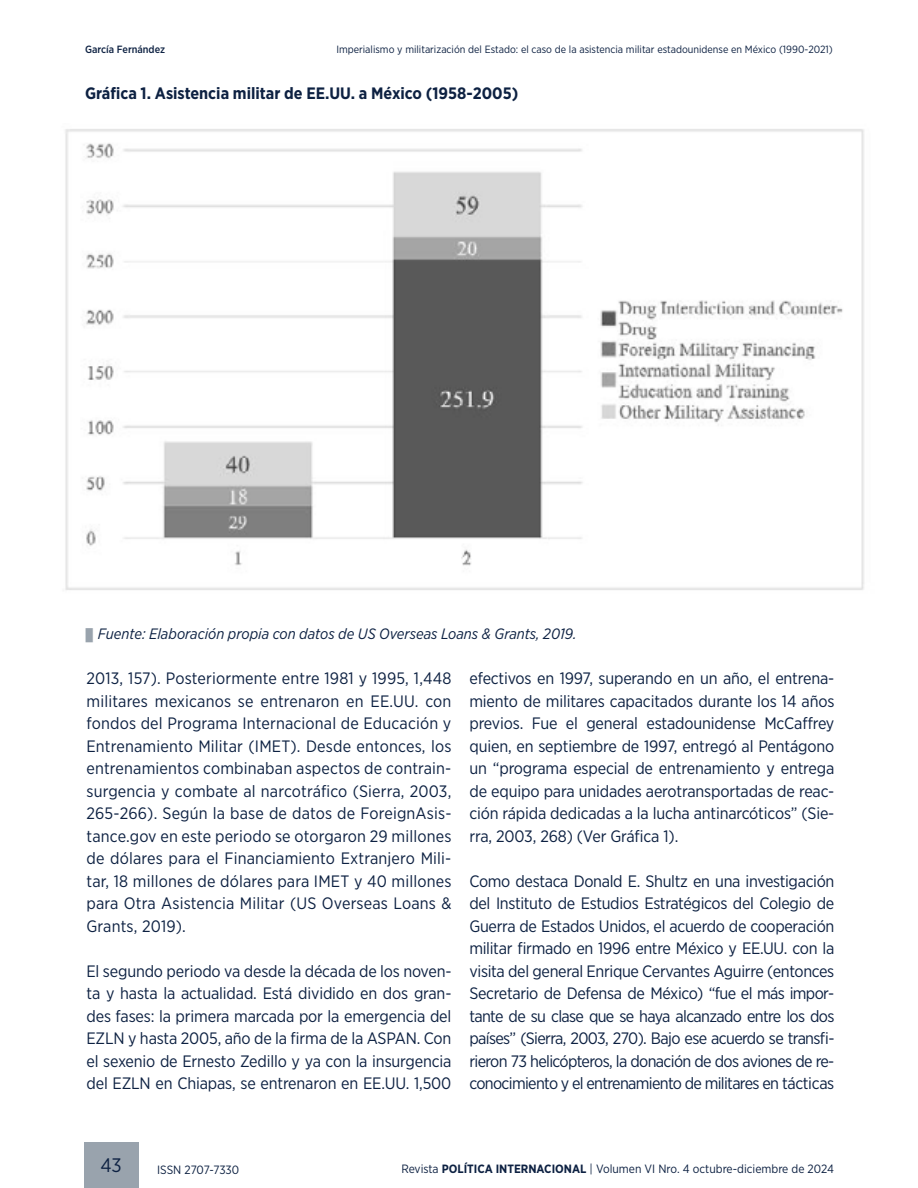
<style>
.page{position:relative;width:918px;height:1188px;background:#fff}
.page>*{position:absolute;margin:0;border:0;box-sizing:border-box;transform-origin:0 0}
.t1{font:19.5px "Gotham Narrow";color:#0d2142}
.t2{font:16.5px/22.5px "Gotham Narrow";letter-spacing:-.01em;color:#0d2142;text-align:justify}
.t3{font:700 16.5px "Gotham Narrow";color:#0d2142}
.t4{font:italic 15px "Gotham Narrow";color:#0d2142}
.t5{font:12px "Gotham Narrow";color:#0d2142}
.t6{font:10.5px "Gotham Narrow";color:#0d2142}
.t7{font:500 10.5px "Gotham Narrow";color:#0d2142}
.s1{font-family:"STIX General";font-style:normal;color:#99a3ad}
.s2{font-weight:700}
</style>
<div class="page">
<img style="left:65px;top:129px;width:799px;height:461px">
<div style="left:84px;top:1143px;width:54px;height:45px;background:#99a3ad"></div>
<p class="t7" style="left:85px;top:43px;width:82px">García Fernández</p>
<p class="t6" style="left:336px;top:43px;width:498px">Imperialismo y militarización del Estado: el caso de la asistencia militar estadounidense en México (1990-2021)</p>
<p class="t3" style="left:85px;top:83px;width:435px">Gráfica 1. Asistencia militar de EE.UU. a México (1958-2005)</p>
<p class="t4" style="left:85px;top:624px;width:493px"><span class="s1">▮</span> Fuente: Elaboración propia con datos de US Overseas Loans &amp; Grants, 2019.</p>
<p class="t2" style="left:86px;top:667px;width:367px">2013, 157). Posteriormente entre 1981 y 1995, 1,448 militares mexicanos se entrenaron en EE.UU. con fondos del Programa Internacional de Educación y Entrenamiento Militar (IMET). Desde entonces, los entrenamientos combinaban aspectos de contrain&shy;surgencia y combate al narcotráfico (Sierra, 2003, 265-266). Según la base de datos de ForeignAsis&shy;tance.gov en este periodo se otorgaron 29 millones de dólares para el Financiamiento Extranjero Mili&shy;tar, 18 millones de dólares para IMET y 40 millones para Otra Asistencia Militar (US Overseas Loans &amp; Grants, 2019).</p>
<p class="t2" style="left:86px;top:959px;width:367px">El segundo periodo va desde la década de los noven&shy;ta y hasta la actualidad. Está dividido en dos gran&shy;des fases: la primera marcada por la emergencia del EZLN y hasta 2005, año de la firma de la ASPAN. Con el sexenio de Ernesto Zedillo y ya con la insurgencia del EZLN en Chiapas, se entrenaron en EE.UU. 1,500</p>
<p class="t2" style="left:469px;top:667px;width:367px">efectivos en 1997, superando en un año, el entrena&shy;miento de militares capacitados durante los 14 años previos. Fue el general estadounidense McCaffrey quien, en septiembre de 1997, entregó al Pentágono un “programa especial de entrenamiento y entrega de equipo para unidades aerotransportadas de reac&shy;ción rápida dedicadas a la lucha antinarcóticos” (Sie&shy;rra, 2003, 268) (Ver Gráfica 1).</p>
<p class="t2" style="left:469px;top:869px;width:367px">Como destaca Donald E. Shultz en una investigación del Instituto de Estudios Estratégicos del Colegio de Guerra de Estados Unidos, el acuerdo de cooperación militar firmado en 1996 entre México y EE.UU. con la visita del general Enrique Cervantes Aguirre (entonces Secretario de Defensa de México) “fue el más impor&shy;tante de su clase que se haya alcanzado entre los dos países” (Sierra, 2003, 270). Bajo ese acuerdo se transfi&shy;rieron 73 helicópteros, la donación de dos aviones de re&shy;conocimiento y el entrenamiento de militares en tácticas</p>
<p class="t1" style="left:100px;top:1153px;width:23px">43</p>
<p class="t5" style="left:157px;top:1162px;width:84px">ISSN 2707-7330</p>
<p class="t5" style="left:401px;top:1162px;width:434px">Revista <span class="s2">POLÍTICA INTERNACIONAL</span> | Volumen VI Nro. 4 octubre-diciembre de 2024</p>
</div>
